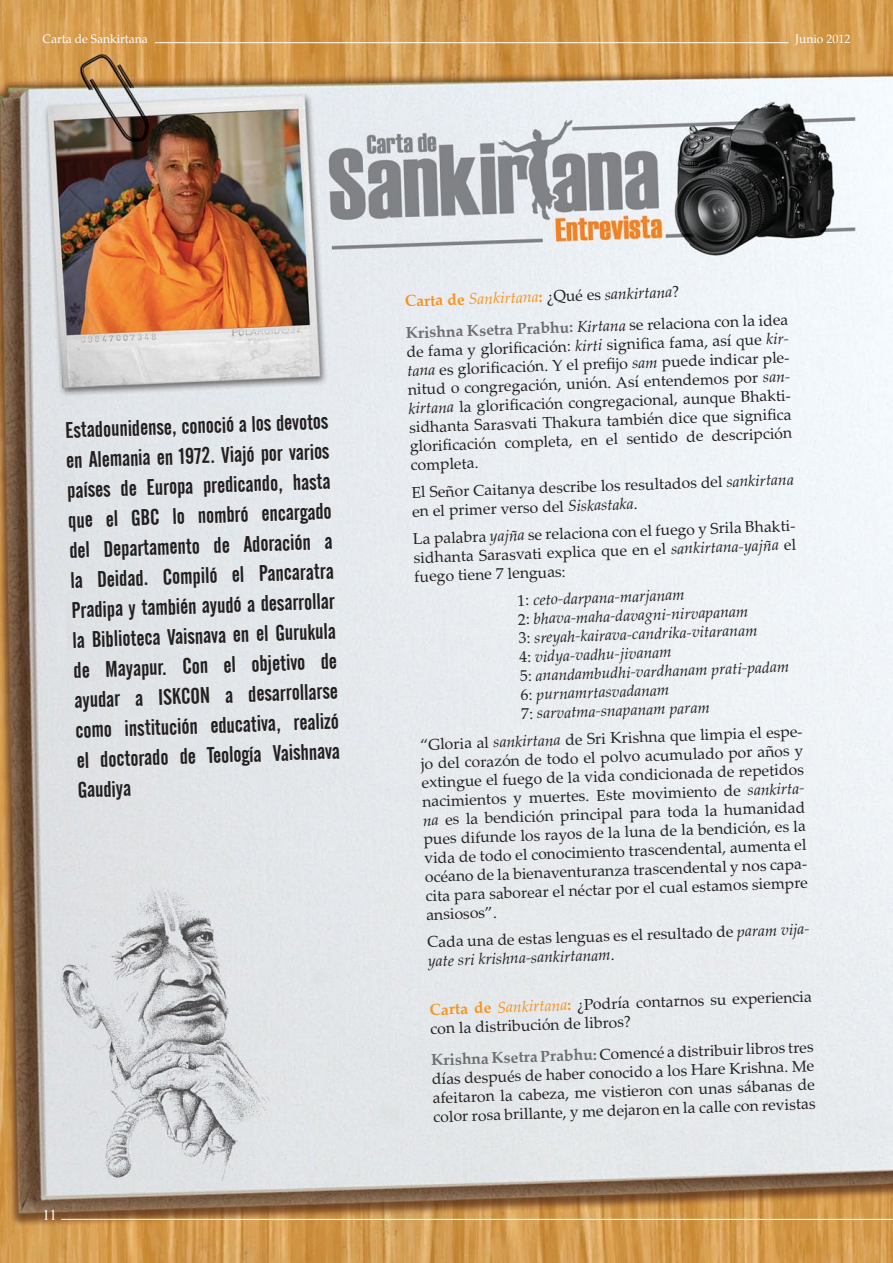
<style>
.page{position:relative;width:893px;height:1263px;background:#fff}
.page>*{position:absolute;margin:0;border:0;box-sizing:border-box;transform-origin:0 0}
.t1{font:22.5px/30px "Alternate Gothic No 2 BT";color:#231f20;text-align:justify}
.t2{font:15.75px/18.9px "Palatino Linotype";color:#231f20}
.t3{font:italic 15.75px/18.9px "Palatino Linotype";color:#231f20}
.t4{font:15px "Times";color:#fff}
.t5{font:12px "Palatino";color:#fff}
.s1{font-weight:700;color:#f7931d}
.s2{font-style:italic;color:#f7931d}
.s3{font-style:italic}
.s4{font-weight:700;color:#6c6d70}
.s5{font-style:normal}
</style>
<div class="page">
<img style="left:0;top:0;width:893px;height:1263px">
<hr style="left:61px;top:1219px;width:832px;height:1px;background:#fff">
<hr style="left:155px;top:42px;width:634px;height:1px;background:#fff">
<p class="t5" style="left:43px;top:28px;width:107px">Carta de Sankirtana</p>
<p class="t5" style="left:795px;top:28px;width:57px">Junio 2012</p>
<p class="t1" style="left:65px;top:415px;width:265px;rotate:-2deg">Estadounidense, conoció a los devotos en Alemania en 1972. Viajó por varios países de Europa predicando, hasta que el GBC lo nombró encargado del Departamento de Adoración a la Deidad. Compiló el Pancaratra Pradipa y también ayudó a desarrollar la Biblioteca Vaisnava en el Gurukula de Mayapur. Con el objetivo de ayudar a ISKCON a desarrollarse como institución educativa, realizó el doctorado de Teología Vaishnava Gaudiya</p>
<p class="t4" style="left:43px;top:1201px;width:16px">11</p>
<p class="t2" style="left:404px;top:285px;width:384px;line-height:31.7px;rotate:-2deg"><span class="s1">Carta de</span> <span class="s2">Sankirtana</span><span class="s1">:</span> ¿Qué es <span class="s3">sankirtana</span>?<br><span class="s4">Krishna Ksetra Prabhu:</span> <span class="s3">Kirtana</span> se relaciona con la idea</p>
<p class="t2" style="left:406px;top:342px;width:395px;rotate:-2deg">de fama y glorifi cación: <span class="s3">kirti</span> signifi ca fama, así que <span class="s3">kir&shy;tana</span> es glorifi cación. Y el prefi jo <span class="s3">sam</span> puede indicar ple&shy;nitud o congregación, unión. Así entendemos por <span class="s3">san&shy;kirtana</span> la glorifi cación congregacional, aunque Bhakti&shy;sidhanta Sarasvati Thakura también dice que signifi ca glorifi cación completa, en el sentido de descripción completa.</p>
<p class="t2" style="left:411px;top:482px;width:384px;rotate:-2deg">El Señor Caitanya describe los resultados del <span class="s3">sankirtana </span>en el primer verso del <span class="s3">Siskastaka</span>.</p>
<p class="t2" style="left:413px;top:529px;width:395px;rotate:-2deg">La palabra <span class="s3">yajña</span> se relaciona con el fuego y Srila Bhakti&shy;sidhanta Sarasvati explica que en el <span class="s3">sankirtana-yajña</span> el fuego tiene 7 lenguas:</p>
<p class="t3" style="left:517px;top:590px;width:271px;rotate:-2deg"><span class="s5">1:</span> ceto-darpana-marjanam<br><span class="s5">2:</span> bhava-maha-davagni-nirvapanam<br><span class="s5">3:</span> sreyah-kairava-candrika-vitaranam<br><span class="s5">4:</span> vidya-vadhu-jivanam<br><span class="s5">5:</span> anandambudhi-vardhanam prati-padam<br><span class="s5">6:</span> purnamrtasvadanam<br><span class="s5">7:</span> sarvatma-snapanam param</p>
<p class="t2" style="left:420px;top:734px;width:395px;rotate:-2deg">“Gloria al <span class="s3">sankirtana</span> de Sri Krishna que limpia el espe&shy;jo del corazón de todo el polvo acumulado por años y extingue el fuego de la vida condicionada de repetidos nacimientos y muertes. Este movimiento de <span class="s3">sankirta&shy;na</span> es la bendición principal para toda la humanidad pues difunde los rayos de la luna de la bendición, es la vida de todo el conocimiento trascendental, aumenta el océano de la bienaventuranza trascendental y nos capa&shy;cita para saborear el néctar por el cual estamos siempre ansiosos”.</p>
<p class="t2" style="left:427px;top:932px;width:387px;rotate:-2deg">Cada una de estas lenguas es el resultado de <span class="s3">param vija&shy;yate sri krishna-sankirtanam</span>.</p>
<p class="t2" style="left:429px;top:999px;width:384px;rotate:-2deg"><span class="s1">Carta de</span> <span class="s2">Sankirtana</span><span class="s1">:</span> ¿Podría contarnos su experiencia con la distribución de libros?</p>
<p class="t2" style="left:431px;top:1050px;width:384px;text-align:justify;rotate:-2deg"><span class="s4">Krishna Ksetra Prabhu:</span> Comencé a distribuir libros tres días después de haber conocido a los Hare Krishna. Me afeitaron la cabeza, me vistieron con unas sábanas de color rosa brillante, y me dejaron en la calle con revistas</p>
</div>
